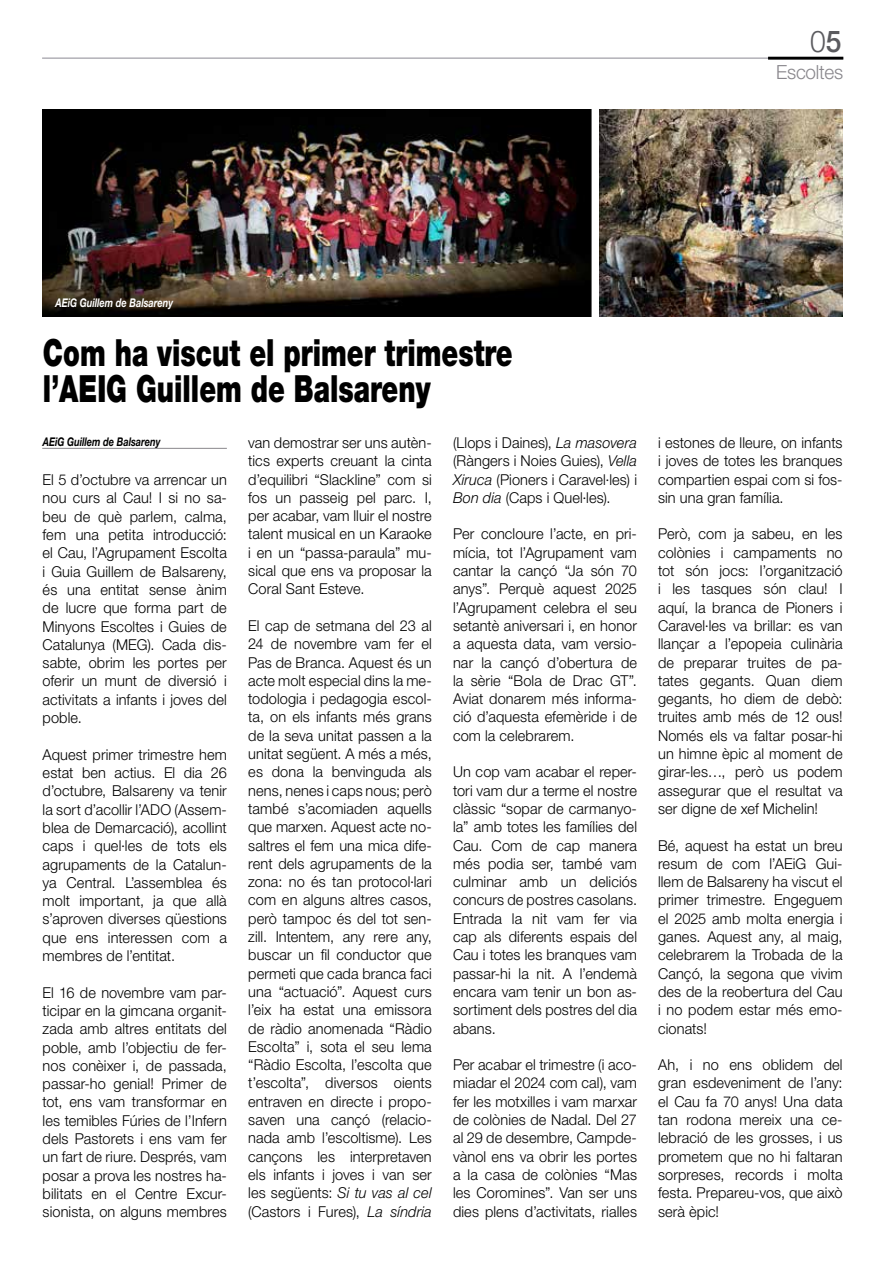
<style>
.page{position:relative;width:893px;height:1263px;background:#fff}
.page>*{position:absolute;margin:0;border:0;box-sizing:border-box;transform-origin:0 0}
.t1{font:900 37.5px/36px "Helvetica Neue LT Std";color:#000;scale:.71 1}
.t2{font:300 30px "Helvetica Neue LT Std";color:#5b5b5f;scale:.94 1}
.t3{font:300 19.5px "Helvetica Neue LT Std";letter-spacing:-.01em;color:#89878c}
.t4{font:300 15px/18.3px "Helvetica Neue LT Std";letter-spacing:.005em;color:#000;text-align:justify}
.t5{font:italic 700 12px "Helvetica Neue LT Std";color:#000;scale:.77 1}
.t6{font:italic 700 12px "Helvetica Neue LT Std";color:#fff;scale:.77 1}
.s1{font-weight:500}
.s2{font-style:italic}
</style>
<div class="page">
<hr style="left:42px;top:57px;width:801px;height:2px;background:#b0afb5">
<hr style="left:768px;top:57px;width:75px;height:3px;background:#000">
<hr style="left:42px;top:448px;width:185px;height:1px;background:#89878c">
<img style="left:42px;top:110px;width:550px;height:206px">
<img style="left:599px;top:110px;width:243px;height:206px">
<h2 class="t2" style="left:810px;top:23px;width:35px">0<span class="s1">5</span></h2>
<h3 class="t3" style="left:776px;top:60px;width:69px">Escoltes</h3>
<p class="t6" style="left:55px;top:295px;width:154px">AEiG Guillem de Balsareny</p>
<h1 class="t1" style="left:43px;top:335px;width:663px">Com ha viscut el primer trimestre l’AEIG Guillem de Balsareny</h1>
<p class="t5" style="left:43px;top:434px;width:154px">AEiG Guillem de Balsareny</p>
<p class="t4" style="left:248px;top:433px;width:185px">van demostrar ser uns autèn&shy;tics experts creuant la cinta d’equilibri “Slackline” com si fos un passeig pel parc. I, per acabar, vam lluir el nostre talent musical en un Karaoke i en un “passa-paraula” mu&shy;sical que ens va proposar la Coral Sant Esteve.</p>
<p class="t4" style="left:248px;top:616px;width:185px">El cap de setmana del 23 al 24 de novembre vam fer el Pas de Branca. Aquest és un acte molt especial dins la me&shy;todologia i pedagogia escol&shy;ta, on els infants més grans de la seva unitat passen a la unitat següent. A més a més, es dona la benvinguda als nens, nenes i caps nous; però també s’acomiaden aquells que marxen. Aquest acte no&shy;saltres el fem una mica dife&shy;rent dels agrupaments de la zona: no és tan protocol·lari com en alguns altres casos, però tampoc és del tot sen&shy;zill. Intentem, any rere any, buscar un fil conductor que permeti que cada branca faci una “actuació”. Aquest curs l’eix ha estat una emissora de ràdio anomenada “Ràdio Escolta” i, sota el seu lema “Ràdio Escolta, l’escolta que t’escolta”, diversos oients entraven en directe i propo&shy;saven una cançó (relacio&shy;nada amb l’escoltisme). Les cançons les interpretaven els infants i joves i van ser les següents: <span class="s2">Si tu vas al cel </span>(Castors i Fures), <span class="s2">La síndria</span></p>
<p class="t4" style="left:43px;top:470px;width:186px">El 5 d’octubre va arrencar un nou curs al Cau! I si no sa&shy;beu de què parlem, calma, fem una petita introducció: el Cau, l’Agrupament Escolta i Guia Guillem de Balsareny, és una entitat sense ànim de lucre que forma part de Minyons Escoltes i Guies de Catalunya (MEG). Cada dis&shy;sabte, obrim les portes per oferir un munt de diversió i activitats a infants i joves del poble.</p>
<p class="t4" style="left:43px;top:745px;width:186px">Aquest primer trimestre hem estat ben actius. El dia 26 d’octubre, Balsareny va tenir la sort d’acollir l’ADO (Assem&shy;blea de Demarcació), acollint caps i quel·les de tots els agrupaments de la Catalun&shy;ya Central. L’assemblea és molt important, ja que allà s’aproven diverses qüestions que ens interessen com a membres de l’entitat.</p>
<p class="t4" style="left:43px;top:983px;width:186px">El 16 de novembre vam par&shy;ticipar en la gimcana organit&shy;zada amb altres entitats del poble, amb l’objectiu de fer&shy;nos conèixer i, de passada, passar-ho genial! Primer de tot, ens vam transformar en les temibles Fúries de l’Infern dels Pastorets i ens vam fer un fart de riure. Després, vam posar a prova les nostres ha&shy;bilitats en el Centre Excur&shy;sionista, on alguns membres</p>
<p class="t4" style="left:453px;top:433px;width:185px">(Llops i Daines), <span class="s2">La masovera </span>(Ràngers i Noies Guies), <span class="s2">Vella Xiruca</span> (Pioners i Caravel·les) i <span class="s2">Bon dia</span> (Caps i Quel·les).</p>
<p class="t4" style="left:453px;top:525px;width:185px">Per concloure l’acte, en pri&shy;mícia, tot l’Agrupament vam cantar la cançó “Ja són 70 anys”. Perquè aquest 2025 l’Agrupament celebra el seu setantè aniversari i, en honor a aquesta data, vam versio&shy;nar la cançó d’obertura de la sèrie “Bola de Drac GT”.<br>Aviat donarem més informa&shy;ció d’aquesta efemèride i de com la celebrarem.</p>
<p class="t4" style="left:453px;top:762px;width:185px">Un cop vam acabar el reper&shy;tori vam dur a terme el nostre clàssic “sopar de carmanyo&shy;la” amb totes les famílies del Cau. Com de cap manera més podia ser, també vam culminar amb un deliciós concurs de postres casolans.<br>Entrada la nit vam fer via cap als diferents espais del Cau i totes les branques vam passar-hi la nit. A l’endemà encara vam tenir un bon as&shy;sortiment dels postres del dia abans.</p>
<p class="t4" style="left:453px;top:1055px;width:185px">Per acabar el trimestre (i aco&shy;miadar el 2024 com cal), vam fer les motxilles i vam marxar de colònies de Nadal. Del 27 al 29 de desembre, Campde&shy;vànol ens va obrir les portes a la casa de colònies “Mas les Coromines”. Van ser uns dies plens d’activitats, rialles</p>
<p class="t4" style="left:658px;top:433px;width:186px">i estones de lleure, on infants i joves de totes les branques compartien espai com si fos&shy;sin una gran família.</p>
<p class="t4" style="left:658px;top:525px;width:186px">Però, com ja sabeu, en les colònies i campaments no tot són jocs: l’organització i les tasques són clau! I aquí, la branca de Pioners i Caravel·les va brillar: es van llançar a l’epopeia culinària de preparar truites de pa&shy;tates gegants. Quan diem gegants, ho diem de debò: truites amb més de 12 ous!<br>Només els va faltar posar-hi un himne èpic al moment de girar-les…, però us podem assegurar que el resultat va ser digne de xef Michelin!</p>
<p class="t4" style="left:658px;top:836px;width:186px">Bé, aquest ha estat un breu resum de com l’AEiG Gui&shy;llem de Balsareny ha viscut el primer trimestre. Engeguem el 2025 amb molta energia i ganes. Aquest any, al maig, celebrarem la Trobada de la Cançó, la segona que vivim des de la reobertura del Cau i no podem estar més emo&shy;cionats!</p>
<p class="t4" style="left:658px;top:1055px;width:186px">Ah, i no ens oblidem del gran esdeveniment de l’any: el Cau fa 70 anys! Una data tan rodona mereix una ce&shy;lebració de les grosses, i us prometem que no hi faltaran sorpreses, records i molta festa. Prepareu-vos, que això serà èpic!</p>
</div>
